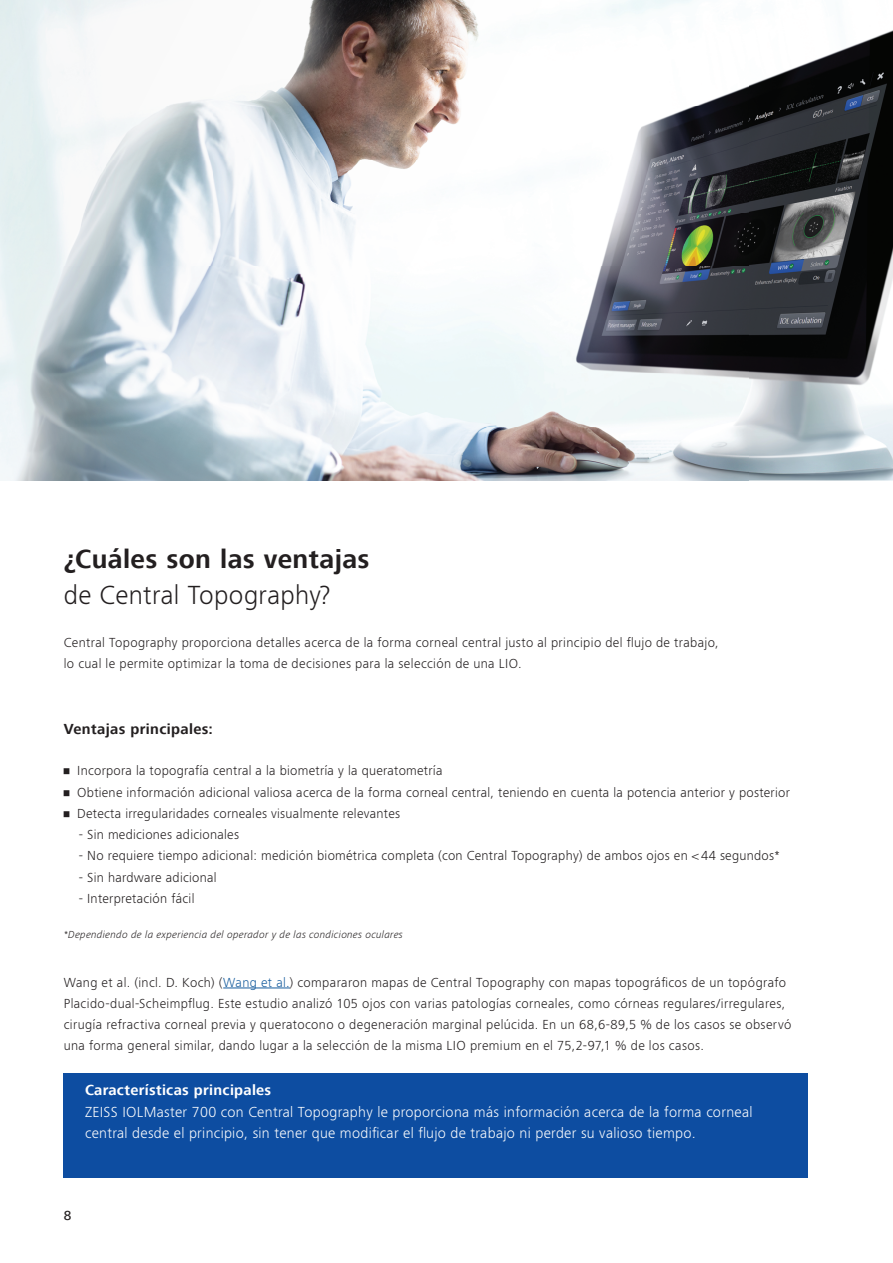
<style>
.page{position:relative;width:893px;height:1263px;background:#fff}
.page>*{position:absolute;margin:0;border:0;box-sizing:border-box;transform-origin:0 0}
.t1{font:700 27px "ZEISS Frutiger Next W1 G";letter-spacing:.015em;color:#231f20}
.t2{font:300 27px "ZEISS Frutiger Next W1 G";letter-spacing:.01em;color:#231f20}
.t3{font:300 15px/21.1px "ZEISS Frutiger Next W1 G";letter-spacing:.02em;color:#fff}
.t4{font:700 15px "ZEISS Frutiger Next W1 G";letter-spacing:.02em;color:#fff}
.t5{font:700 15px "ZEISS Frutiger Next W1 G";letter-spacing:.025em;color:#231f20}
.t6{font:300 13.5px/21.1px "ZEISS Frutiger Next W1 G";letter-spacing:.02em;color:#231f20}
.t7{font:500 13.5px "ZEISS Frutiger Next W1 G";color:#231f20}
.t8{font:italic 300 10.5px "ZEISS Frutiger Next W1 G";letter-spacing:.02em;color:#231f20}
.s1{color:#175d9e}
</style>
<div class="page">
<div style="left:64px;top:1073px;width:744px;height:104px;background:#0d4da1"></div>
<img style="left:748px;top:30px;width:145px;height:450px">
<img style="left:0;top:0;width:748px;height:480px">
<hr style="left:223px;top:987px;width:67px;height:1px;background:#175d9e">
<h1 class="t1" style="left:64px;top:543px;width:307px">¿Cuáles son las ventajas</h1>
<h1 class="t2" style="left:64px;top:576px;width:268px">de Central Topography?</h1>
<p class="t6" style="left:64px;top:631px;width:656px">Central Topography proporciona detalles acerca de la forma corneal central justo al principio del flujo de trabajo, lo cual le permite optimizar la toma de decisiones para la selección de una LIO.</p>
<p class="t5" style="left:64px;top:720px;width:151px">Ventajas principales:</p>
<p class="t6" style="left:64px;top:760px;width:380px">• Incorpora la topografía central a la biometría y la queratometría</p>
<p class="t6" style="left:64px;top:781px;width:728px">• Obtiene información adicional valiosa acerca de la forma corneal central, teniendo en cuenta la potencia anterior y posterior</p>
<p class="t6" style="left:64px;top:802px;width:338px">• Detecta irregularidades corneales visualmente relevantes</p>
<p class="t6" style="left:79px;top:823px;width:162px">- Sin mediciones adicionales</p>
<p class="t6" style="left:79px;top:844px;width:702px">- No requiere tiempo adicional: medición biométrica completa (con Central Topography) de ambos ojos en &lt; 44 segundos*</p>
<p class="t6" style="left:79px;top:866px;width:139px">- Sin hardware adicional</p>
<p class="t6" style="left:79px;top:887px;width:117px">- Interpretación fácil</p>
<p class="t8" style="left:64px;top:927px;width:341px">*Dependiendo de la experiencia del operador y de las condiciones oculares</p>
<p class="t6" style="left:64px;top:971px;width:729px">Wang et al. (incl. D. Koch) (<span class="s1">Wang et al.</span>) compararon mapas de Central Topography con mapas topográficos de un topógrafo Placido-dual-Scheimpflug. Este estudio analizó 105 ojos con varias patologías corneales, como córneas regulares/irregulares, cirugía refractiva corneal previa y queratocono o degeneración marginal pelúcida. En un 68,6-89,5 % de los casos se observó una forma general similar, dando lugar a la selección de la misma LIO premium en el 75,2-97,1 % de los casos.</p>
<p class="t4" style="left:85px;top:1082px;width:188px">Características principales</p>
<p class="t3" style="left:85px;top:1100px;width:669px">ZEISS IOLMaster 700 con Central Topography le proporciona más información acerca de la forma corneal central desde el principio, sin tener que modificar el flujo de trabajo ni perder su valioso tiempo.</p>
<p class="t7" style="left:64px;top:1208px;width:9px">8</p>
</div>
